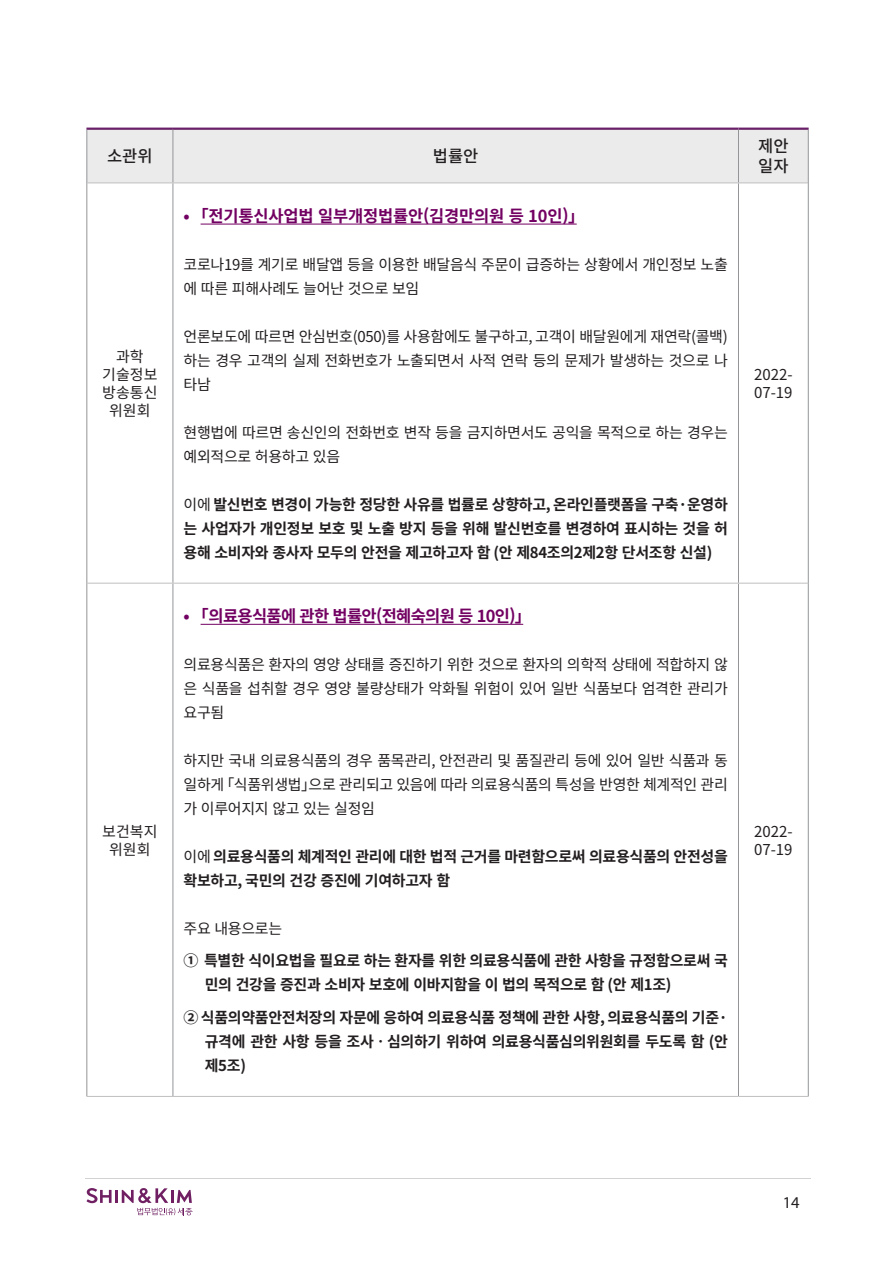
<style>
.page{position:relative;width:893px;height:1263px;background:#fff}
.page>*{position:absolute;margin:0;border:0;box-sizing:border-box;transform-origin:0 0}
.t1{font:700 16.5px "Noto Sans CJ Kkr";letter-spacing:-.01em;color:#720062}
.t2{font:700 16.5px "Noto Sans CJ Kkr";letter-spacing:-.04em;color:#720062}
.t3{font:500 16.5px "Noto Sans CJ Kkr";color:#231f20}
.t4{font:16.5px "Myriad Pro";color:#231f20}
.t5{font:15px/24px "Noto Sans CJ Kkr";letter-spacing:-.02em;color:#231f20;text-align:justify}
.t6{font:700 15px/24px "Noto Sans CJ Kkr";letter-spacing:-.02em;color:#231f20;text-align:justify}
.s1{font-weight:400}
</style>
<div class="page">
<svg style="left:86px;top:1188px;width:107px;height:27px"></svg>
<hr style="left:85px;top:1178px;width:726px;height:1px;background:#d2d2d2">
<div style="left:87px;top:130px;width:721px;height:53px;background:#ebebec"></div>
<hr style="left:86px;top:128px;width:87px;height:2px;background:#6a2068">
<hr style="left:173px;top:128px;width:565px;height:2px;background:#6a2068">
<hr style="left:738px;top:128px;width:71px;height:2px;background:#6a2068">
<hr style="left:86px;top:130px;width:1px;height:53px;background:#939598">
<hr style="left:173px;top:130px;width:1px;height:53px;background:#939598">
<hr style="left:738px;top:130px;width:1px;height:53px;background:#939598">
<hr style="left:808px;top:130px;width:1px;height:53px;background:#939598">
<hr style="left:86px;top:183px;width:1px;height:400px;background:#939598">
<hr style="left:173px;top:183px;width:1px;height:400px;background:#939598">
<hr style="left:738px;top:183px;width:1px;height:400px;background:#939598">
<hr style="left:808px;top:183px;width:1px;height:400px;background:#939598">
<hr style="left:86px;top:583px;width:1px;height:513px;background:#939598">
<hr style="left:173px;top:583px;width:1px;height:513px;background:#939598">
<hr style="left:738px;top:583px;width:1px;height:513px;background:#939598">
<hr style="left:808px;top:583px;width:1px;height:513px;background:#939598">
<hr style="left:87px;top:183px;width:86px;height:1px;background:#bfbfbf">
<hr style="left:173px;top:183px;width:565px;height:1px;background:#bfbfbf">
<hr style="left:738px;top:183px;width:70px;height:1px;background:#bfbfbf">
<hr style="left:87px;top:583px;width:86px;height:1px;background:#bfbfbf">
<hr style="left:173px;top:583px;width:565px;height:1px;background:#bfbfbf">
<hr style="left:738px;top:583px;width:70px;height:1px;background:#bfbfbf">
<hr style="left:86px;top:1096px;width:87px;height:1px;background:#bfbfbf">
<hr style="left:173px;top:1096px;width:565px;height:1px;background:#bfbfbf">
<hr style="left:738px;top:1096px;width:71px;height:1px;background:#bfbfbf">
<hr style="left:201px;top:224px;width:376px;height:1px;background:#720062">
<hr style="left:201px;top:624px;width:322px;height:1px;background:#720062">
<p class="t3" style="left:107px;top:147px;width:47px">소관위</p>
<p class="t3" style="left:433px;top:147px;width:47px">법률안</p>
<p class="t5" style="left:116px;top:345px;width:29px">과학</p>
<p class="t5" style="left:102px;top:363px;width:57px">기술정보</p>
<p class="t5" style="left:102px;top:381px;width:57px">방송통신</p>
<p class="t5" style="left:109px;top:399px;width:43px">위원회</p>
<p class="t5" style="left:102px;top:819px;width:57px">보건복지</p>
<p class="t5" style="left:109px;top:837px;width:43px">위원회</p>
<p class="t1" style="left:184px;top:206px;width:403px">• ｢전기통신사업법 일부개정법률안(김경만의원 등 10인)」</p>
<p class="t5" style="left:184px;top:252px;width:546px">코로나19를 계기로 배달앱 등을 이용한 배달음식 주문이 급증하는 상황에서 개인정보 노출 에 따른 피해사례도 늘어난 것으로 보임</p>
<p class="t5" style="left:184px;top:324px;width:546px">언론보도에 따르면 안심번호(050)를 사용함에도 불구하고, 고객이 배달원에게 재연락(콜백) 하는 경우 고객의 실제 전화번호가 노출되면서 사적 연락 등의 문제가 발생하는 것으로 나 타남</p>
<p class="t5" style="left:184px;top:420px;width:546px">현행법에 따르면 송신인의 전화번호 변작 등을 금지하면서도 공익을 목적으로 하는 경우는 예외적으로 허용하고 있음</p>
<p class="t6" style="left:184px;top:492px;width:546px"><span class="s1">이에</span> 발신번호 변경이 가능한 정당한 사유를 법률로 상향하고, 온라인플랫폼을 구축·운영하 는 사업자가 개인정보 보호 및 노출 방지 등을 위해 발신번호를 변경하여 표시하는 것을 허 용해 소비자와 종사자 모두의 안전을 제고하고자 함 (안 제84조의2제2항 단서조항 신설)</p>
<p class="t2" style="left:184px;top:606px;width:349px">• ｢의료용식품에 관한 법률안(전혜숙의원 등 10인)」</p>
<p class="t5" style="left:184px;top:653px;width:546px">의료용식품은 환자의 영양 상태를 증진하기 위한 것으로 환자의 의학적 상태에 적합하지 않 은 식품을 섭취할 경우 영양 불량상태가 악화될 위험이 있어 일반 식품보다 엄격한 관리가 요구됨</p>
<p class="t5" style="left:184px;top:749px;width:546px">하지만 국내 의료용식품의 경우 품목관리, 안전관리 및 품질관리 등에 있어 일반 식품과 동 일하게 「식품위생법」으로 관리되고 있음에 따라 의료용식품의 특성을 반영한 체계적인 관리 가 이루어지지 않고 있는 실정임</p>
<p class="t6" style="left:184px;top:845px;width:546px"><span class="s1">이에</span> 의료용식품의 체계적인 관리에 대한 법적 근거를 마련함으로써 의료용식품의 안전성을 확보하고, 국민의 건강 증진에 기여하고자 함</p>
<p class="t5" style="left:184px;top:917px;width:100px">주요 내용으로는</p>
<p class="t6" style="left:205px;top:949px;width:524px;text-indent:-21px">① 특별한 식이요법을 필요로 하는 환자를 위한 의료용식품에 관한 사항을 규정함으로써 국 민의 건강을 증진과 소비자 보호에 이바지함을 이 법의 목적으로 함 (안 제1조)</p>
<p class="t6" style="left:205px;top:1006px;width:524px;text-indent:-21px">② 식품의약품안전처장의 자문에 응하여 의료용식품 정책에 관한 사항, 의료용식품의 기준· 규격에 관한 사항 등을 조사ㆍ심의하기 위하여 의료용식품심의위원회를 두도록 함 (안 제5조)</p>
<p class="t3" style="left:758px;top:137px;width:32px">제안</p>
<p class="t3" style="left:758px;top:157px;width:32px">일자</p>
<p class="t5" style="left:754px;top:363px;width:40px">2022-</p>
<p class="t5" style="left:754px;top:381px;width:40px">07-19</p>
<p class="t5" style="left:754px;top:819px;width:40px">2022-</p>
<p class="t5" style="left:754px;top:837px;width:40px">07-19</p>
<p class="t4" style="left:783px;top:1192px;width:18px">14</p>
</div>
